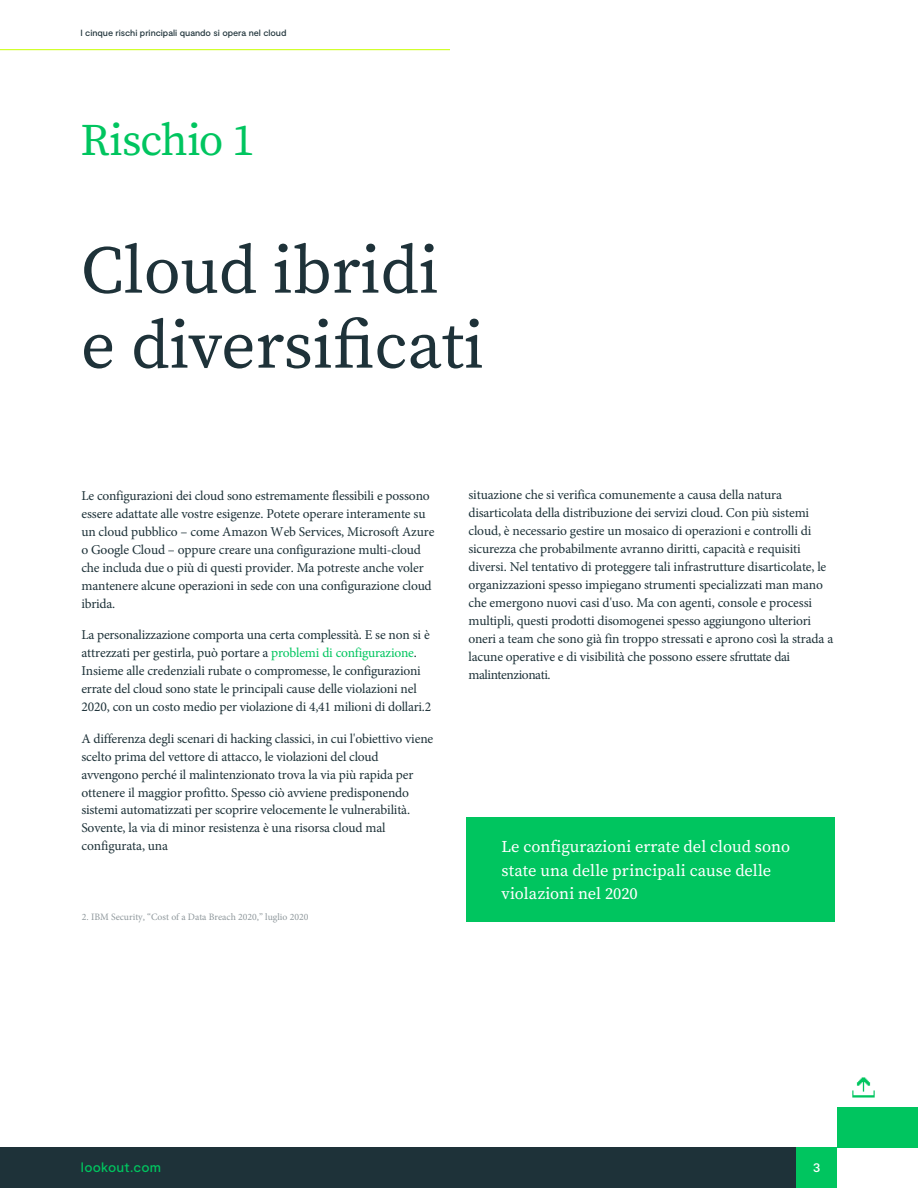
<style>
.page{position:relative;width:918px;height:1188px;background:#fff}
.page>*{position:absolute;margin:0;border:0;box-sizing:border-box;transform-origin:0 0}
.t1{font:67.5px/75px "Source Serif Pro";color:#1e3239}
.t2{font:45px "Source Serif Pro";letter-spacing:-.025em;color:#00c55f}
.t3{font:16.5px/23.2px "Source Serif Pro";color:#fff}
.t4{font:13.5px/18px "Minion Pro";letter-spacing:-.01em;color:#1e3239}
.t5{font:500 13.5px "Moderat";letter-spacing:.015em;color:#00c55f}
.t6{font:500 13.5px "Moderat";color:#fff}
.t7{font:9.75px "Minion Pro";color:#8f989c}
.t8{font:500 9px "Moderat";letter-spacing:-.005em;color:#1e3239}
.s1{color:#00c55f}
</style>
<div class="page">
<hr style="left:0;top:49px;width:450px;height:1px;background:#c8ff00">
<img style="left:852px;top:1077px;width:23px;height:21px">
<div style="left:466px;top:817px;width:369px;height:105px;background:#00c55f"></div>
<div style="left:0;top:1148px;width:796px;height:40px;background:#1e3239"></div>
<div style="left:796px;top:1148px;width:41px;height:40px;background:#00c55f"></div>
<div style="left:837px;top:1107px;width:81px;height:41px;background:#00c55f"></div>
<p class="t8" style="left:80px;top:27px;width:208px">I cinque rischi principali quando si opera nel cloud</p>
<h2 class="t2" style="left:80px;top:110px;width:176px">Rischio 1</h2>
<h1 class="t1" style="left:81px;top:233px;width:404px">Cloud ibridi e diversificati</h1>
<p class="t4" style="left:81px;top:486px;width:355px">Le configurazioni dei cloud sono estremamente flessibili e possono essere adattate alle vostre esigenze. Potete operare interamente su un cloud pubblico – come Amazon Web Services, Microsoft Azure o Google Cloud – oppure creare una configurazione multi-cloud che includa due o più di questi provider. Ma potreste anche voler mantenere alcune operazioni in sede con una configurazione cloud ibrida.</p>
<p class="t4" style="left:81px;top:625px;width:351px">La personalizzazione comporta una certa complessità. E se non si è attrezzati per gestirla, può portare a <span class="s1">problemi di configurazione</span>.<br>Insieme alle credenziali rubate o compromesse, le configurazioni errate del cloud sono state le principali cause delle violazioni nel 2020, con un costo medio per violazione di 4,41 milioni di dollari.2</p>
<p class="t4" style="left:81px;top:729px;width:353px">A differenza degli scenari di hacking classici, in cui l'obiettivo viene scelto prima del vettore di attacco, le violazioni del cloud avvengono perché il malintenzionato trova la via più rapida per ottenere il maggior profitto. Spesso ciò avviene predisponendo sistemi automatizzati per scoprire velocemente le vulnerabilità.<br>Sovente, la via di minor resistenza è una risorsa cloud mal configurata, una</p>
<p class="t7" style="left:82px;top:910px;width:228px">2. IBM Security, “Cost of a Data Breach 2020,” luglio 2020</p>
<p class="t4" style="left:468px;top:486px;width:366px">situazione che si verifica comunemente a causa della natura disarticolata della distribuzione dei servizi cloud. Con più sistemi cloud, è necessario gestire un mosaico di operazioni e controlli di sicurezza che probabilmente avranno diritti, capacità e requisiti diversi. Nel tentativo di proteggere tali infrastrutture disarticolate, le organizzazioni spesso impiegano strumenti specializzati man mano che emergono nuovi casi d'uso. Ma con agenti, console e processi multipli, questi prodotti disomogenei spesso aggiungono ulteriori oneri a team che sono già fin troppo stressati e aprono così la strada a lacune operative e di visibilità che possono essere sfruttate dai malintenzionati.</p>
<p class="t3" style="left:501px;top:835px;width:290px">Le configurazioni errate del cloud sono state una delle principali cause delle violazioni nel 2020</p>
<p class="t5" style="left:81px;top:1159px;width:82px">lookout.com</p>
<p class="t6" style="left:813px;top:1159px;width:9px">3</p>
</div>
